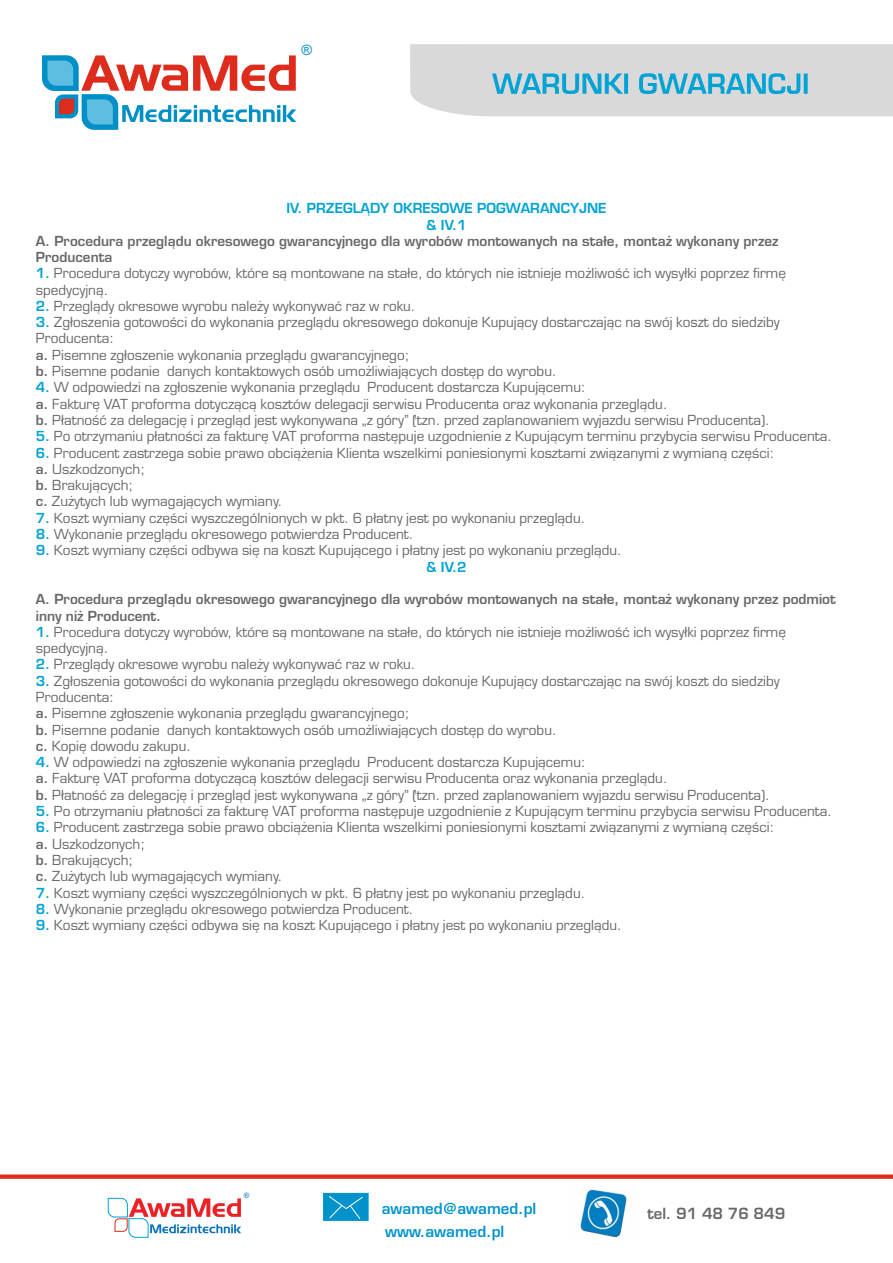
<style>
.page{position:relative;width:893px;height:1263px;background:#fff}
.page>*{position:absolute;margin:0;border:0;box-sizing:border-box;transform-origin:0 0}
.t1{font:700 15px "Euromode";color:#0093cb}
.t2{font:700 15px "Euromode";color:#686868}
.t3{font:14.4px "Arial";color:#008fc7}
.t4{font:13.5px/16.4px "Euromode";color:#686868}
.t5{font:700 13.5px/16.4px "Euromode";color:#686868}
.t6{font:700 13.5px/16.4px "Euromode";color:#00a3d4;text-align:center}
.t7{font:7.5px "Arial";color:#0a73ba}
.s1{font-weight:700;color:#00a3d4}
.s2{font-weight:700}
</style>
<div class="page">
<svg style="left:42px;top:55px;width:254px;height:75px"></svg>
<svg style="left:410px;top:44px;width:483px;height:72px;background:#c6d4d9"></svg>
<svg style="left:0;top:1174px;width:893px;height:5px;background:#e1473a"></svg>
<svg style="left:107px;top:1197px;width:134px;height:41px"></svg>
<svg style="left:323px;top:1192px;width:46px;height:29px"></svg>
<img style="left:580px;top:1189px;width:47px;height:49px">
<p class="t3" style="left:301px;top:44px;width:12px">®</p>
<p class="t6" style="left:286px;top:201px;width:322px">IV. PRZEGLĄDY OKRESOWE POGWARANCYJNE &amp; IV.1</p>
<p class="t4" style="left:36px;top:267px;width:752px"><span class="s1">1.</span> Procedura dotyczy wyrobów, które są montowane na stałe, do których nie istnieje możliwość ich wysyłki poprzez firmę</p>
<p class="t4" style="left:36px;top:299px;width:381px"><span class="s1">2.</span> Przeglądy okresowe wyrobu należy wykonywać raz w roku.</p>
<p class="t4" style="left:36px;top:315px;width:745px"><span class="s1">3.</span> Zgłoszenia gotowości do wykonania przeglądu okresowego dokonuje Kupujący dostarczając na swój koszt do siedziby</p>
<p class="t5" style="left:36px;top:234px;width:744px">A. Procedura przeglądu okresowego gwarancyjnego dla wyrobów montowanych na stałe, montaż wykonany przez<br>Producenta</p>
<p class="t4" style="left:36px;top:283px;width:74px">spedycyjną.</p>
<p class="t4" style="left:36px;top:332px;width:522px">Producenta:<br><span class="s2">a.</span> Pisemne zgłoszenie wykonania przeglądu gwarancyjnego;<br><span class="s2">b.</span> Pisemne podanie danych kontaktowych osób umożliwiających dostęp do wyrobu.</p>
<p class="t4" style="left:36px;top:397px;width:735px"><span class="s2">a.</span> Fakturę VAT proforma dotyczącą kosztów delegacji serwisu Producenta oraz wykonania przeglądu.<br><span class="s2">b.</span> Płatność za delegację i przegląd jest wykonywana „z góry” (tzn. przed zaplanowaniem wyjazdu serwisu Producenta).</p>
<p class="t4" style="left:36px;top:462px;width:248px"><span class="s2">a.</span> Uszkodzonych;<br><span class="s2">b.</span> Brakujących;<br><span class="s2">c.</span> Zużytych lub wymagających wymiany.</p>
<p class="t4" style="left:36px;top:381px;width:551px"><span class="s1">4.</span> W odpowiedzi na zgłoszenie wykonania przeglądu Producent dostarcza Kupującemu:</p>
<p class="t4" style="left:36px;top:429px;width:798px"><span class="s1">5.</span> Po otrzymaniu płatności za fakturę VAT proforma następuje uzgodnienie z Kupującym terminu przybycia serwisu Producenta.</p>
<p class="t4" style="left:36px;top:446px;width:740px"><span class="s1">6.</span> Producent zastrzega sobie prawo obciążenia Klienta wszelkimi poniesionymi kosztami związanymi z wymianą części:</p>
<p class="t4" style="left:36px;top:511px;width:551px"><span class="s1">7.</span> Koszt wymiany części wyszczególnionych w pkt. 6 płatny jest po wykonaniu przeglądu.</p>
<p class="t4" style="left:36px;top:527px;width:379px"><span class="s1">8.</span> Wykonanie przeglądu okresowego potwierdza Producent.</p>
<p class="t4" style="left:426px;top:544px;width:197px;text-indent:-390px"><span class="s1">9.</span> Koszt wymiany części odbywa się na koszt Kupującego i płatny jest po wykonaniu przeglądu. <span class="s1">&amp; IV.2</span></p>
<p class="t5" style="left:36px;top:593px;width:801px">A. Procedura przeglądu okresowego gwarancyjnego dla wyrobów montowanych na stałe, montaż wykonany przez podmiot inny niż Producent.</p>
<p class="t4" style="left:36px;top:641px;width:74px">spedycyjną.</p>
<p class="t4" style="left:36px;top:690px;width:522px">Producenta:<br><span class="s2">a.</span> Pisemne zgłoszenie wykonania przeglądu gwarancyjnego;<br><span class="s2">b.</span> Pisemne podanie danych kontaktowych osób umożliwiających dostęp do wyrobu. <span class="s2">c.</span> Kopię dowodu zakupu.</p>
<p class="t4" style="left:36px;top:772px;width:735px"><span class="s2">a.</span> Fakturę VAT proforma dotyczącą kosztów delegacji serwisu Producenta oraz wykonania przeglądu.<br><span class="s2">b.</span> Płatność za delegację i przegląd jest wykonywana „z góry” (tzn. przed zaplanowaniem wyjazdu serwisu Producenta).</p>
<p class="t4" style="left:36px;top:837px;width:248px"><span class="s2">a.</span> Uszkodzonych;<br><span class="s2">b.</span> Brakujących;<br><span class="s2">c.</span> Zużytych lub wymagających wymiany.</p>
<p class="t4" style="left:36px;top:625px;width:752px"><span class="s1">1.</span> Procedura dotyczy wyrobów, które są montowane na stałe, do których nie istnieje możliwość ich wysyłki poprzez firmę</p>
<p class="t4" style="left:36px;top:658px;width:381px"><span class="s1">2.</span> Przeglądy okresowe wyrobu należy wykonywać raz w roku.</p>
<p class="t4" style="left:36px;top:674px;width:745px"><span class="s1">3.</span> Zgłoszenia gotowości do wykonania przeglądu okresowego dokonuje Kupujący dostarczając na swój koszt do siedziby</p>
<p class="t4" style="left:36px;top:755px;width:551px"><span class="s1">4.</span> W odpowiedzi na zgłoszenie wykonania przeglądu Producent dostarcza Kupującemu:</p>
<p class="t4" style="left:36px;top:804px;width:798px"><span class="s1">5.</span> Po otrzymaniu płatności za fakturę VAT proforma następuje uzgodnienie z Kupującym terminu przybycia serwisu Producenta.</p>
<p class="t4" style="left:36px;top:821px;width:740px"><span class="s1">6.</span> Producent zastrzega sobie prawo obciążenia Klienta wszelkimi poniesionymi kosztami związanymi z wymianą części:</p>
<p class="t4" style="left:36px;top:886px;width:551px"><span class="s1">7.</span> Koszt wymiany części wyszczególnionych w pkt. 6 płatny jest po wykonaniu przeglądu.</p>
<p class="t4" style="left:36px;top:902px;width:379px"><span class="s1">8.</span> Wykonanie przeglądu okresowego potwierdza Producent.</p>
<p class="t4" style="left:36px;top:918px;width:588px"><span class="s1">9.</span> Koszt wymiany części odbywa się na koszt Kupującego i płatny jest po wykonaniu przeglądu.</p>
<p class="t7" style="left:244px;top:1192px;width:7px">®</p>
<p class="t1" style="left:382px;top:1202px;width:156px">awamed@awamed.pl</p>
<p class="t1" style="left:385px;top:1225px;width:121px">www.awamed.pl</p>
<p class="t2" style="left:648px;top:1208px;width:139px">tel. 91 48 76 849</p>
</div>
